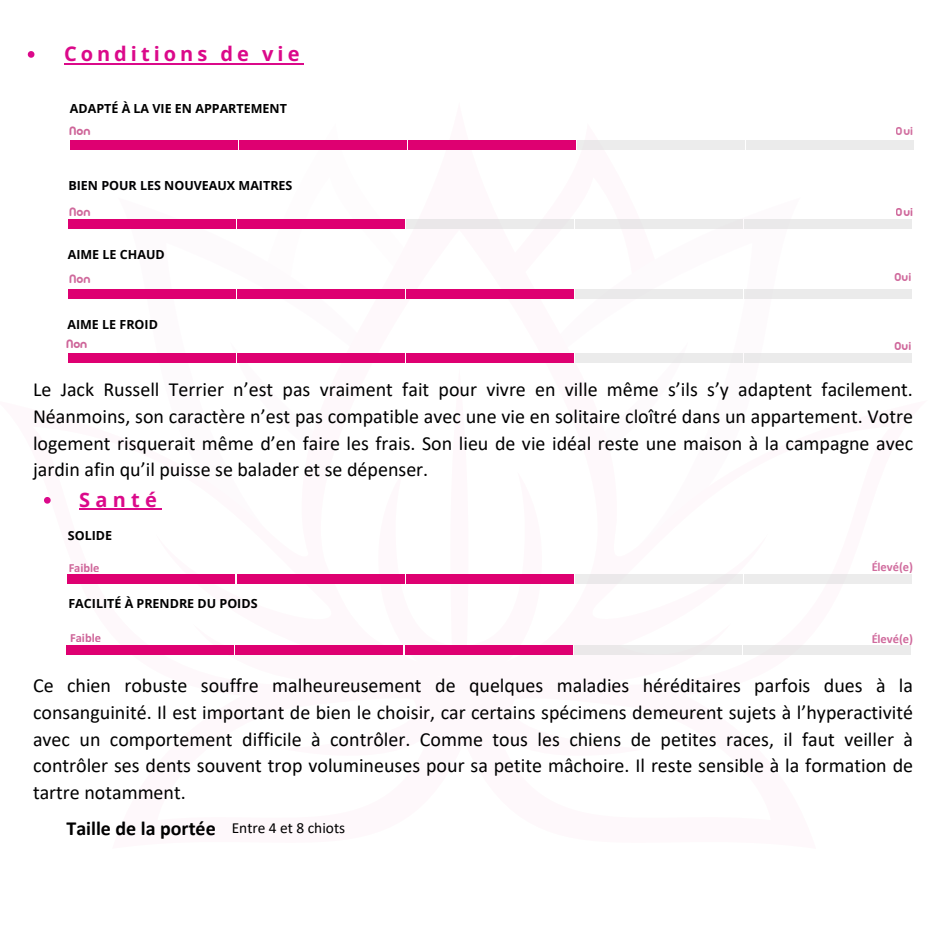
<style>
.page{position:relative;width:938px;height:938px;background:#fff}
.page>*{position:absolute;margin:0;border:0;box-sizing:border-box;transform-origin:0 0}
.t1{font:20px/26.8px "Calibri";color:#000;text-align:justify}
.t2{font:700 20px "Open Sans";letter-spacing:.2em;color:#db098a}
.t3{font:700 20px "Calibri";color:#000}
.t4{font:15.5px "Calibri";color:#000}
.t5{font:700 13.25px "Arista Pro";color:#b71c69}
.t6{font:700 12.5px "Open Sans";color:#000}
.t7{font:700 12.5px "Calibri";color:#b71c69}
.t8{font:700 12.5px "Open Sans";color:#000002}
.t9{font:700 12.5px "Arista Pro";color:#b71c69}
</style>
<div class="page">
<svg style="left:617px;top:219px;width:183px;height:144px"></svg>
<svg style="left:617px;top:341px;width:71px;height:12px"></svg>
<svg style="left:117px;top:219px;width:184px;height:80px"></svg>
<div style="left:450px;top:367px;width:18px;height:359px;background:#fef8fb;border-radius:50%"></div>
<svg style="left:44px;top:497px;width:7px;height:6px"></svg>
<hr style="left:79px;top:508px;width:83px;height:2px;background:#db098a">
<div style="left:68px;top:574px;width:167px;height:10px;background:#de0071"></div>
<div style="left:237px;top:574px;width:167px;height:10px;background:#de0071"></div>
<div style="left:406px;top:574px;width:167px;height:10px;background:#de0071"></div>
<div style="left:575px;top:574px;width:167px;height:10px;background:#ececec"></div>
<div style="left:744px;top:574px;width:167px;height:10px;background:#ececec"></div>
<div style="left:66px;top:645px;width:167px;height:10px;background:#de0071"></div>
<div style="left:235px;top:645px;width:167px;height:10px;background:#de0071"></div>
<div style="left:405px;top:645px;width:167px;height:10px;background:#de0071"></div>
<div style="left:574px;top:645px;width:167px;height:10px;background:#ebebeb"></div>
<div style="left:743px;top:645px;width:167px;height:10px;background:#ebebeb"></div>
<svg style="left:28px;top:51px;width:6px;height:7px"></svg>
<hr style="left:64px;top:63px;width:239px;height:1px;background:#db098a">
<div style="left:70px;top:140px;width:167px;height:10px;background:#de0071"></div>
<div style="left:239px;top:140px;width:167px;height:10px;background:#de0071"></div>
<div style="left:408px;top:140px;width:167px;height:10px;background:#de0071"></div>
<div style="left:577px;top:140px;width:167px;height:10px;background:#ececec"></div>
<div style="left:746px;top:140px;width:167px;height:10px;background:#ebebeb"></div>
<div style="left:68px;top:219px;width:167px;height:9px;background:#de0071"></div>
<div style="left:237px;top:219px;width:167px;height:9px;background:#de0071"></div>
<div style="left:406px;top:219px;width:167px;height:9px;background:#eae7e9"></div>
<div style="left:68px;top:289px;width:167px;height:9px;background:#de0071"></div>
<div style="left:237px;top:289px;width:167px;height:9px;background:#de0071"></div>
<div style="left:744px;top:353px;width:167px;height:10px;background:#ebebeb"></div>
<div style="left:68px;top:353px;width:167px;height:10px;background:#de0071"></div>
<div style="left:237px;top:353px;width:167px;height:10px;background:#de0071"></div>
<div style="left:406px;top:353px;width:167px;height:10px;background:#de0071"></div>
<div style="left:406px;top:289px;width:167px;height:9px;background:#de0071"></div>
<div style="left:575px;top:289px;width:167px;height:9px;background:#ebebeb"></div>
<div style="left:575px;top:219px;width:167px;height:9px;background:#ebebeb"></div>
<div style="left:744px;top:219px;width:167px;height:9px;background:#ebebeb"></div>
<div style="left:575px;top:353px;width:167px;height:10px;background:#ebebeb"></div>
<div style="left:744px;top:289px;width:167px;height:9px;background:#ebebeb"></div>
<p class="t2" style="left:64px;top:40px;width:237px">Conditions de vie</p>
<h4 class="t6" style="left:70px;top:99px;width:218px">ADAPTÉ À LA VIE EN APPARTEMENT</h4>
<p class="t5" style="left:68px;top:126px;width:24px">Non</p>
<p class="t9" style="left:895px;top:127px;width:19px">Oui</p>
<p class="t8" style="left:68px;top:177px;width:225px">BIEN POUR LES NOUVEAUX MAITRES</p>
<p class="t5" style="left:68px;top:208px;width:24px">Non</p>
<p class="t9" style="left:895px;top:208px;width:19px">Oui</p>
<p class="t6" style="left:68px;top:245px;width:98px">AIME LE CHAUD</p>
<p class="t5" style="left:68px;top:275px;width:24px">Non</p>
<h4 class="t6" style="left:67px;top:316px;width:92px">AIME LE FROID</h4>
<p class="t9" style="left:894px;top:273px;width:19px">Oui</p>
<p class="t5" style="left:65px;top:340px;width:24px">Non</p>
<p class="t9" style="left:894px;top:342px;width:19px">Oui</p>
<p class="t1" style="left:33px;top:378px;width:881px">Le Jack Russell Terrier n’est pas vraiment fait pour vivre en ville même s’ils s’y adaptent facilement.<br>Néanmoins, son caractère n’est pas compatible avec une vie en solitaire cloîtré dans un appartement. Votre logement risquerait même d’en faire les frais. Son lieu de vie idéal reste une maison à la campagne avec jardin afin qu’il puisse se balader et se dépenser.</p>
<p class="t2" style="left:79px;top:485px;width:79px">Santé</p>
<h4 class="t6" style="left:68px;top:526px;width:46px">SOLIDE</h4>
<p class="t7" style="left:68px;top:562px;width:33px">Faible</p>
<p class="t7" style="left:871px;top:561px;width:43px">Élevé(e)</p>
<p class="t6" style="left:68px;top:594px;width:191px">FACILITÉ À PRENDRE DU POIDS</p>
<p class="t7" style="left:70px;top:632px;width:33px">Faible</p>
<p class="t7" style="left:871px;top:633px;width:43px">Élevé(e)</p>
<p class="t1" style="left:33px;top:673px;width:881px">Ce chien robuste souffre malheureusement de quelques maladies héréditaires parfois dues à la consanguinité. Il est important de bien le choisir, car certains spécimens demeurent sujets à l’hyperactivité avec un comportement difficile à contrôler. Comme tous les chiens de petites races, il faut veiller à contrôler ses dents souvent trop volumineuses pour sa petite mâchoire. Il reste sensible à la formation de tartre notamment.</p>
<h4 class="t3" style="left:66px;top:819px;width:151px">Taille de la portée</h4>
<p class="t4" style="left:232px;top:821px;width:115px">Entre 4 et 8 chiots</p>
</div>
